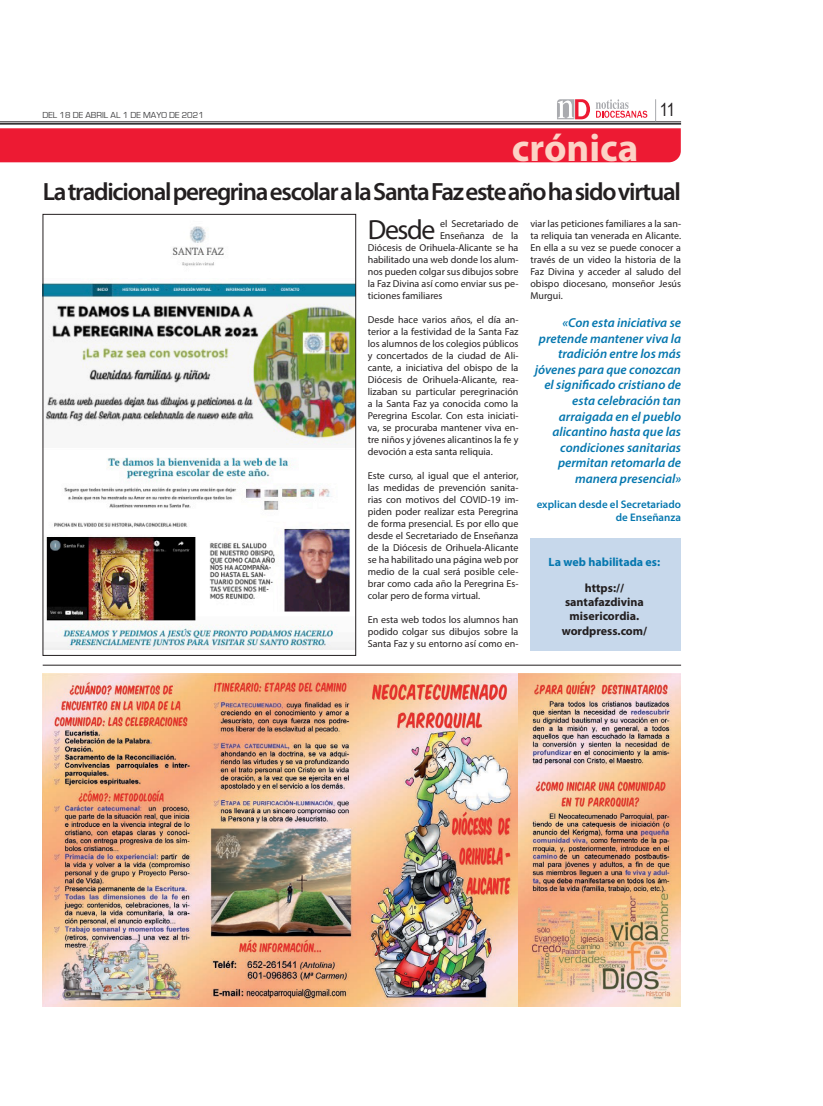
<style>
.page{position:relative;width:823px;height:1106px;background:#fff}
.page>*{position:absolute;margin:0;border:0;box-sizing:border-box;transform-origin:0 0}
.t1{font:700 39px "Myriad Pro";color:#fcd3c6}
.Párrafo_NODI{font:27.8px "Myriad Pro";letter-spacing:-.05em;color:#231f20}
.Párrafo_NODI-2{font:600 25px "Myriad Pro";letter-spacing:-.05em;color:#231f20}
.t2{font:18px "Arial Narrow";color:#231f20}
.Párrafo_NODI-3{font:italic 600 13px/15.6px "Myriad Pro";color:#0577af;text-align:right}
.Párrafo_NODI-4{font:700 12px "Myriad Pro";color:#231f20}
.Párrafo_NODI-5{font:700 12px "Myriad Pro";color:#0577af}
.Párrafo_NODI-6{font:600 11px "Myriad Pro";color:#0577af}
.Párrafo_NODI-7{font:10px/12px "Myriad Pro";color:#231f20;text-align:justify}
.t3{font:9px "Eurostile";color:#3e3e3f}
</style>
<div class="page">
<div style="left:530px;top:539px;width:150px;height:112px;background:#c7d8eb"></div>
<hr style="left:0;top:122px;width:680px;height:1px;background:#231f20">
<hr style="left:0;top:123px;width:680px;height:2px;background:#231f20">
<svg style="left:557px;top:99px;width:32px;height:20px"></svg>
<svg style="left:596px;top:99px;width:51px;height:19px"></svg>
<div style="left:0;top:128px;width:680px;height:34px;background:#ed1a33"></div>
<img style="left:45px;top:226px;width:309px;height:423px">
<div style="left:43px;top:214px;width:313px;height:441px;border:1px solid #231f20"></div>
<img style="left:43px;top:673px;width:637px;height:333px">
<hr style="left:43px;top:665px;width:637px;height:1px;background:#231f20">
<p class="t3" style="left:43px;top:110px;width:163px">DEL 18 DE ABRIL AL 1 DE MAYO DE 2021</p>
<p class="t2" style="left:659px;top:97px;width:17px">11</p>
<p class="t1" style="left:511px;top:122px;width:128px">crónica</p>
<p class="Párrafo_NODI-2" style="left:43px;top:176px;width:639px">La tradicional peregrina escolar a la Santa Faz este año ha sido virtual</p>
<p class="Párrafo_NODI-7" style="left:530px;top:218px;width:152px">viar las peticiones familiares a la san&shy;ta reliquia tan venerada en Alicante.<br>En ella a su vez se puede conocer a través de un video la historia de la Faz Divina y acceder al saludo del obispo diocesano, monseñor Jesús Murgui.</p>
<p class="Párrafo_NODI-3" style="left:562px;top:314px;width:120px">«Con esta iniciativa se</p>
<p class="Párrafo_NODI-3" style="left:538px;top:330px;width:144px">pretende mantener viva la tradición entre los más</p>
<p class="Párrafo_NODI-3" style="left:534px;top:361px;width:148px">jóvenes para que conozcan el significado cristiano de esta celebración tan</p>
<p class="Párrafo_NODI-3" style="left:558px;top:408px;width:124px">arraigada en el pueblo</p>
<p class="Párrafo_NODI-3" style="left:552px;top:423px;width:130px">alicantino hasta que las</p>
<p class="Párrafo_NODI-3" style="left:560px;top:439px;width:122px">condiciones sanitarias</p>
<p class="Párrafo_NODI-3" style="left:557px;top:455px;width:124px">permitan retomarla de</p>
<p class="Párrafo_NODI-3" style="left:574px;top:470px;width:107px">manera presencial»</p>
<p class="Párrafo_NODI-6" style="left:536px;top:497px;width:146px">explican desde el Secretariado</p>
<p class="Párrafo_NODI-6" style="left:615px;top:510px;width:67px">de Enseñanza</p>
<p class="Párrafo_NODI-5" style="left:548px;top:554px;width:113px">La web habilitada es:</p>
<p class="Párrafo_NODI-4" style="left:584px;top:580px;width:41px">https://</p>
<p class="Párrafo_NODI-4" style="left:564px;top:594px;width:80px">santafazdivina</p>
<p class="Párrafo_NODI-4" style="left:569px;top:608px;width:71px">misericordia.</p>
<p class="Párrafo_NODI-4" style="left:561px;top:623px;width:87px">wordpress.com/</p>
<p class="Párrafo_NODI" style="left:367px;top:213px;width:69px">Desde</p>
<p class="Párrafo_NODI-7" style="left:440px;top:218px;width:80px">el Secretariado de</p>
<p class="Párrafo_NODI-7" style="left:440px;top:230px;width:80px">Enseñanza de la</p>
<p class="Párrafo_NODI-7" style="left:367px;top:242px;width:152px">Diócesis de Orihuela-Alicante se ha</p>
<p class="Párrafo_NODI-7" style="left:367px;top:254px;width:152px">habilitado una web donde los alum-</p>
<p class="Párrafo_NODI-7" style="left:367px;top:266px;width:152px">nos pueden colgar sus dibujos sobre</p>
<p class="Párrafo_NODI-7" style="left:367px;top:278px;width:152px">la Faz Divina así como enviar sus pe-</p>
<p class="Párrafo_NODI-7" style="left:367px;top:290px;width:76px">ticiones familiares</p>
<p class="Párrafo_NODI-7" style="left:367px;top:314px;width:152px">Desde hace varios años, el día an&shy;terior a la festividad de la Santa Faz los alumnos de los colegios públicos y concertados de la ciudad de Ali&shy;cante, a iniciativa del obispo de la Diócesis de Orihuela-Alicante, rea&shy;lizaban su particular peregrinación a la Santa Faz ya conocida como la Peregrina Escolar. Con esta iniciati&shy;va, se procuraba mantener viva en&shy;tre niños y jóvenes alicantinos la fe y devoción a esta santa reliquia.</p>
<p class="Párrafo_NODI-7" style="left:367px;top:470px;width:152px">Este curso, al igual que el anterior, las medidas de prevención sanita&shy;rias con motivos del COVID-19 im&shy;piden poder realizar esta Peregrina de forma presencial. Es por ello que desde el Secretariado de Enseñanza de la Diócesis de Orihuela-Alicante se ha habilitado una página web por medio de la cual será posible cele&shy;brar como cada año la Peregrina Es&shy;colar pero de forma virtual.</p>
<p class="Párrafo_NODI-7" style="left:367px;top:614px;width:152px">En esta web todos los alumnos han podido colgar sus dibujos sobre la Santa Faz y su entorno así como en-</p>
</div>
